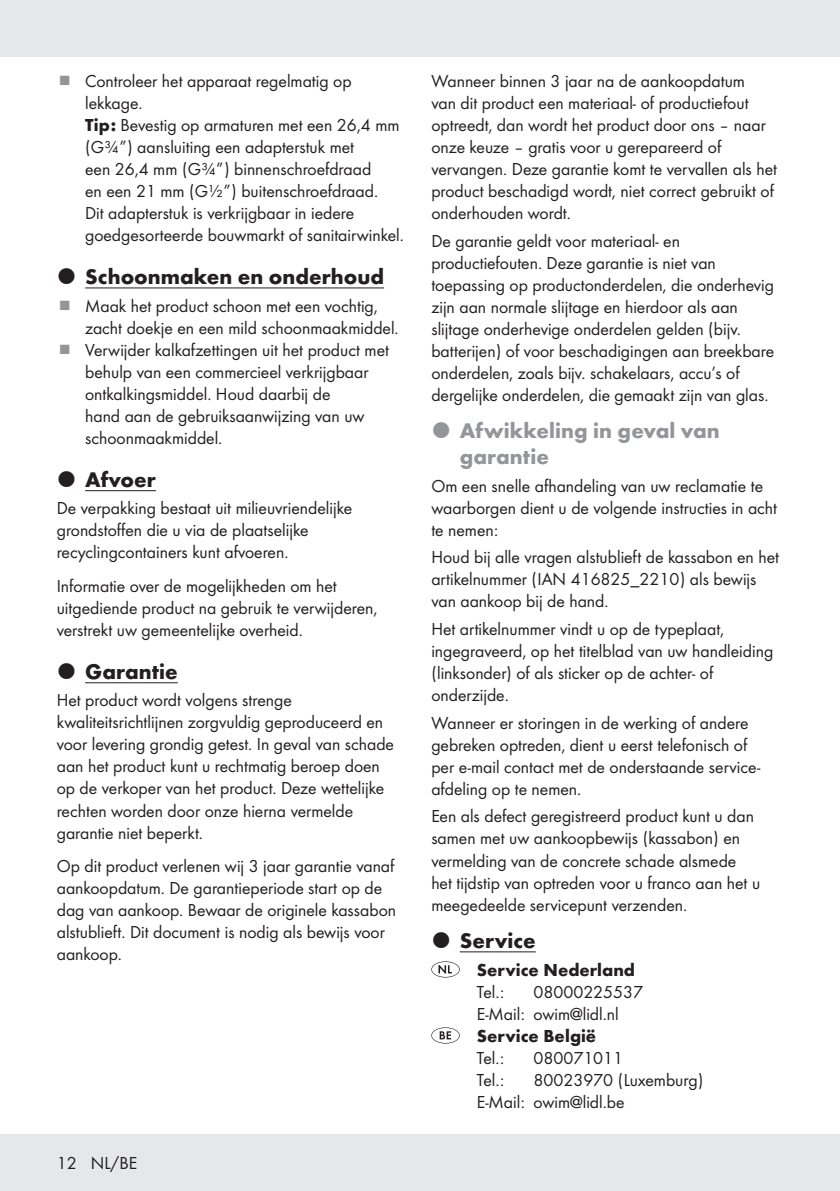
<style>
.page{position:relative;width:840px;height:1191px;background:#fff}
.page>*{position:absolute;margin:0;border:0;box-sizing:border-box;transform-origin:0 0}
.t1{font:700 22px "Futura";color:#231f20}
.t2{font:700 22px/26px "Futura";color:#939598}
.Body_SB{font:18px/22px "Futura Boo";color:#231f20}
.Body{font:18px/22px "Futura Boo";color:#231f20}
.Indent{font:18px/22px "Futura Boo";color:#231f20}
.Service_Hotline{font:18px "Futura Boo";color:#231f20}
.Service_Hotline-2{font:700 18px "Futura";color:#231f20}
.s1{font-family:"Futura";font-weight:700}
</style>
<div class="page">
<div style="left:0;top:1134px;width:839px;height:57px;background:#e6e7e9"></div>
<div style="left:0;top:0;width:839px;height:57px;background:#e6e7e9"></div>
<hr style="left:85px;top:287px;width:299px;height:1px;background:#231f20">
<hr style="left:85px;top:490px;width:71px;height:1px;background:#231f20">
<hr style="left:85px;top:682px;width:93px;height:1px;background:#231f20">
<hr style="left:459px;top:951px;width:76px;height:1px;background:#231f20">
<svg style="left:431px;top:961px;width:28px;height:16px"></svg>
<svg style="left:431px;top:1027px;width:28px;height:16px"></svg>
<p class="Body_SB" style="left:85px;top:69px;width:268px">Controleer het apparaat regelmatig op lekkage.</p>
<p class="Indent" style="left:85px;top:113px;width:320px"><span class="s1">Tip:</span> Bevestig op armaturen met een 26,4 mm (G¾”) aansluiting een adapterstuk met<br>een 26,4 mm (G¾”) binnenschroefdraad<br>en een 21 mm (G½”) buitenschroefdraad.<br>Dit adapterstuk is verkrijgbaar in iedere goedgesorteerde bouwmarkt of sanitairwinkel.</p>
<p class="t1" style="left:85px;top:260px;width:300px">Schoonmaken en onderhoud</p>
<p class="Body_SB" style="left:85px;top:294px;width:315px">Maak het product schoon met een vochtig, zacht doekje en een mild schoonmaakmiddel.</p>
<p class="Body_SB" style="left:85px;top:338px;width:305px">Verwijder kalkafzettingen uit het product met behulp van een commercieel verkrijgbaar ontkalkingsmiddel. Houd daarbij de<br>hand aan de gebruiksaanwijzing van uw schoonmaakmiddel.</p>
<p class="t1" style="left:85px;top:463px;width:72px">Afvoer</p>
<p class="Body" style="left:57px;top:496px;width:297px">De verpakking bestaat uit milieuvriendelijke grondstoffen die u via de plaatselijke recyclingcontainers kunt afvoeren.</p>
<p class="Body_SB" style="left:57px;top:574px;width:322px">Informatie over de mogelijkheden om het uitgediende product na gebruik te verwijderen, verstrekt uw gemeentelijke overheid.</p>
<p class="t1" style="left:85px;top:655px;width:94px">Garantie</p>
<p class="Body" style="left:57px;top:688px;width:338px">Het product wordt volgens strenge kwaliteitsrichtlijnen zorgvuldig geproduceerd en voor levering grondig getest. In geval van schade aan het product kunt u rechtmatig beroep doen op de verkoper van het product. Deze wettelijke rechten worden door onze hierna vermelde garantie niet beperkt.</p>
<p class="Body_SB" style="left:57px;top:854px;width:341px">Op dit product verlenen wij 3 jaar garantie vanaf aankoopdatum. De garantieperiode start op de dag van aankoop. Bewaar de originele kassabon alstublieft. Dit document is nodig als bewijs voor aankoop.</p>
<p class="Body_SB" style="left:57px;top:1151px;width:82px">12 NL/BE</p>
<p class="Body_SB" style="left:431px;top:69px;width:347px">Wanneer binnen 3 jaar na de aankoopdatum<br>van dit product een materiaal- of productiefout optreedt, dan wordt het product door ons – naar onze keuze – gratis voor u gerepareerd of vervangen. Deze garantie komt te vervallen als het product beschadigd wordt, niet correct gebruikt of onderhouden wordt.</p>
<p class="Body_SB" style="left:431px;top:229px;width:344px">De garantie geldt voor materiaal- en productiefouten. Deze garantie is niet van toepassing op productonderdelen, die onderhevig zijn aan normale slijtage en hierdoor als aan slijtage onderhevige onderdelen gelden (bijv. batterijen) of voor beschadigingen aan breekbare onderdelen, zoals bijv. schakelaars, accu’s of dergelijke onderdelen, die gemaakt zijn van glas.</p>
<p class="t2" style="left:459px;top:416px;width:261px">Afwikkeling in geval van garantie</p>
<p class="Body" style="left:431px;top:474px;width:347px">Om een snelle afhandeling van uw reclamatie te waarborgen dient u de volgende instructies in acht te nemen:</p>
<p class="Body_SB" style="left:431px;top:545px;width:349px">Houd bij alle vragen alstublieft de kassabon en het artikelnummer (IAN 416825_2210) als bewijs van aankoop bij de hand.</p>
<p class="Body_SB" style="left:431px;top:617px;width:343px">Het artikelnummer vindt u op de typeplaat, ingegraveerd, op het titelblad van uw handleiding (linksonder) of als sticker op de achter- of onderzijde.</p>
<p class="Body_SB" style="left:431px;top:711px;width:330px">Wanneer er storingen in de werking of andere gebreken optreden, dient u eerst telefonisch of per e-mail contact met de onderstaande service&shy;afdeling op te nemen.</p>
<p class="Body_SB" style="left:431px;top:804px;width:330px">Een als defect geregistreerd product kunt u dan samen met uw aankoopbewijs (kassabon) en vermelding van de concrete schade alsmede het tijdstip van optreden voor u franco aan het u meegedeelde servicepunt verzenden.</p>
<p class="t1" style="left:459px;top:924px;width:77px">Service</p>
<p class="Service_Hotline-2" style="left:476px;top:956px;width:160px">Service Nederland</p>
<p class="Service_Hotline" style="left:476px;top:979px;width:29px">Tel.:</p>
<p class="Service_Hotline" style="left:533px;top:979px;width:111px">08000225537</p>
<p class="Service_Hotline" style="left:476px;top:1001px;width:143px">E-Mail: owim@lidl.nl</p>
<p class="Service_Hotline-2" style="left:476px;top:1022px;width:121px">Service Belgiё</p>
<p class="Service_Hotline" style="left:476px;top:1045px;width:29px">Tel.:</p>
<p class="Service_Hotline" style="left:533px;top:1045px;width:91px">080071011</p>
<p class="Service_Hotline" style="left:476px;top:1067px;width:29px">Tel.:</p>
<p class="Service_Hotline" style="left:533px;top:1067px;width:171px">80023970 (Luxemburg)</p>
<p class="Service_Hotline" style="left:476px;top:1089px;width:149px">E-Mail: owim@lidl.be</p>
</div>
